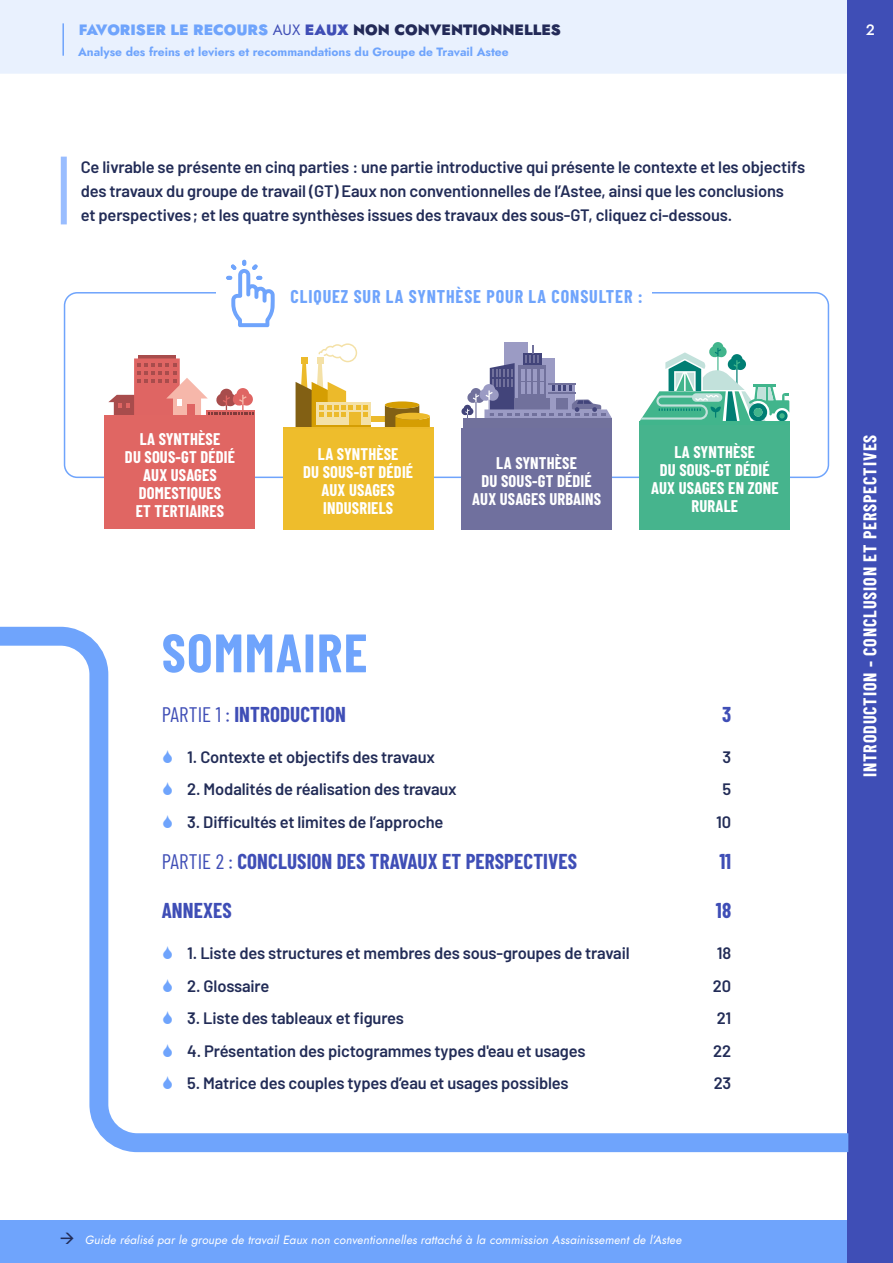
<style>
.page{position:relative;width:893px;height:1263px;background:#fff}
.page>*{position:absolute;margin:0;border:0;box-sizing:border-box;transform-origin:0 0}
.t1{font:700 54px "Barlow Condensed";letter-spacing:.025em;color:#6fa4fc}
.t2{font:700 21px "Barlow Condensed";letter-spacing:.005em;color:#3f4eb6}
.t3{font:700 18px "Barlow Condensed";letter-spacing:.05em;color:#fff}
.t4{font:700 18px "Barlow Condensed";letter-spacing:.05em;color:#6fa4fc}
.t5{font:600 16.5px/24px "Barlow";letter-spacing:-.01em;color:#222c57}
.t6{font:700 16.5px/18px "Barlow Condensed";letter-spacing:.01em;color:#fff;text-align:center}
.t7{font:900 15px "Jost";color:#232a58}
.t8{font:500 15px "Jost";color:#fff}
.t9{font:italic 12px "Jost";letter-spacing:.01em;color:#fff}
.t10{font:700 12px "Jost";color:#6fa4fc}
.s1{color:#6fa4fc}
.s2{font-weight:400;color:#3f4eb6}
.s3{color:#3f4eb6}
.s4{font-weight:400}
</style>
<div class="page">
<div style="left:0;top:1220px;width:893px;height:43px;background:#6fa4fc"></div>
<div style="left:0;top:0;width:848px;height:74px;background:#e9f1fe"></div>
<div style="left:848px;top:0;width:45px;height:1263px;background:#3f4eb6"></div>
<hr style="left:62px;top:23px;width:2px;height:33px;background:#6fa4fc">
<div style="left:61px;top:157px;width:6px;height:67px;background:#99bdff"></div>
<svg style="left:226px;top:260px;width:49px;height:67px"></svg>
<svg style="left:0;top:617px;width:849px;height:544px"></svg>
<hr style="left:138px;top:355px;width:37px;height:4px;background:#a84c4c">
<div style="left:207px;top:410px;width:48px;height:7px;background:#df6563"></div>
<svg style="left:108px;top:358px;width:146px;height:57px"></svg>
<div style="left:105px;top:415px;width:150px;height:114px;background:#e06663"></div>
<div style="left:505px;top:342px;width:23px;height:72px;background:#9b9bc4"></div>
<svg style="left:461px;top:345px;width:151px;height:73px"></svg>
<div style="left:463px;top:418px;width:149px;height:24px;background:#71719c"></div>
<div style="left:461px;top:428px;width:151px;height:101px;background:#70709e"></div>
<svg style="left:639px;top:342px;width:150px;height:83px"></svg>
<div style="left:640px;top:421px;width:150px;height:24px;background:#41b58c"></div>
<div style="left:639px;top:425px;width:151px;height:104px;background:#46b48d"></div>
<div style="left:370px;top:416px;width:16px;height:6px;background:#ecba2b"></div>
<svg style="left:367px;top:403px;width:4px;height:22px"></svg>
<svg style="left:296px;top:343px;width:71px;height:84px"></svg>
<div style="left:349px;top:412px;width:11px;height:14px;background:#ecba2b"></div>
<hr style="left:317px;top:425px;width:54px;height:3px;background:#d59e03">
<div style="left:385px;top:401px;width:34px;height:7px;background:#d59e03;border-radius:50%"></div>
<svg style="left:385px;top:405px;width:45px;height:22px"></svg>
<div style="left:395px;top:413px;width:35px;height:7px;background:#ecba2b;border-radius:50%"></div>
<div style="left:283px;top:427px;width:151px;height:24px;background:#ecba2b"></div>
<div style="left:283px;top:429px;width:150px;height:100px;background:#eebd2c"></div>
<svg style="left:163px;top:750px;width:9px;height:13px"></svg>
<svg style="left:163px;top:782px;width:9px;height:13px"></svg>
<svg style="left:163px;top:815px;width:9px;height:13px"></svg>
<svg style="left:163px;top:946px;width:9px;height:13px"></svg>
<svg style="left:163px;top:979px;width:9px;height:13px"></svg>
<svg style="left:163px;top:1011px;width:9px;height:13px"></svg>
<svg style="left:163px;top:1044px;width:9px;height:13px"></svg>
<svg style="left:163px;top:1076px;width:9px;height:13px"></svg>
<p class="t7" style="left:79px;top:19px;width:484px"><span class="s1">FAVORISER LE RECOURS</span> <span class="s2">AUX</span> <span class="s3">EAUX</span> NON CONVENTIONNELLES</p>
<p class="t8" style="left:866px;top:19px;width:11px">2</p>
<p class="t10" style="left:78px;top:43px;width:432px">Analyse des freins et leviers et recommandations du Groupe de Travail Astee</p>
<p class="t5" style="left:81px;top:154px;width:726px">Ce livrable se présente en cinq parties : une partie introductive qui présente le contexte et les objectifs des travaux du groupe de travail (GT) Eaux non conventionnelles de l’Astee, ainsi que les conclusions<br>et perspectives; et les quatre synthèses issues des travaux des sous-GT, cliquez ci-dessous.</p>
<p class="t6" style="left:125px;top:429px;width:111px">LA SYNTHÈSE<br>DU SOUS-GT DÉDIÉ<br>AUX USAGES<br>DOMESTIQUES<br>ET TERTIAIRES</p>
<p class="t4" style="left:291px;top:283px;width:354px">CLIQUEZ SUR LA SYNTHÈSE POUR LA CONSULTER :</p>
<p class="t6" style="left:303px;top:444px;width:111px">LA SYNTHÈSE<br>DU SOUS-GT DÉDIÉ<br>AUX USAGES<br>INDUSRIELS</p>
<p class="t6" style="left:472px;top:453px;width:130px">LA SYNTHÈSE<br>DU SOUS-GT DÉDIÉ<br>AUX USAGES URBAINS</p>
<p class="t6" style="left:651px;top:443px;width:129px">LA SYNTHÈSE<br>DU SOUS-GT DÉDIÉ<br>AUX USAGES EN ZONE<br>RURALE</p>
<h1 class="t1" style="left:162px;top:614px;width:207px">SOMMAIRE</h1>
<p class="t2" style="left:162px;top:699px;width:186px"><span class="s4">PARTIE 1 :</span> INTRODUCTION</p>
<p class="t2" style="left:722px;top:699px;width:11px">3</p>
<p class="t5" style="left:187px;top:743px;width:249px">1. Contexte et objectifs des travaux</p>
<p class="t5" style="left:722px;top:743px;width:10px">3</p>
<p class="t5" style="left:187px;top:776px;width:271px">2. Modalités de réalisation des travaux</p>
<p class="t5" style="left:722px;top:776px;width:10px">5</p>
<p class="t5" style="left:187px;top:808px;width:258px">3. Difficultés et limites de l’approche</p>
<p class="t5" style="left:716px;top:808px;width:17px">10</p>
<p class="t2" style="left:162px;top:846px;width:417px"><span class="s4">PARTIE 2 :</span> CONCLUSION DES TRAVAUX ET PERSPECTIVES</p>
<p class="t2" style="left:719px;top:846px;width:13px">11</p>
<p class="t2" style="left:162px;top:896px;width:72px">ANNEXES</p>
<p class="t2" style="left:716px;top:896px;width:17px">18</p>
<p class="t5" style="left:187px;top:940px;width:444px">1. Liste des structures et membres des sous-groupes de travail</p>
<p class="t5" style="left:717px;top:940px;width:16px">18</p>
<p class="t5" style="left:187px;top:973px;width:84px">2. Glossaire</p>
<p class="t5" style="left:713px;top:973px;width:20px">20</p>
<p class="t5" style="left:187px;top:1005px;width:218px">3. Liste des tableaux et figures</p>
<p class="t5" style="left:717px;top:1005px;width:16px">21</p>
<p class="t5" style="left:187px;top:1038px;width:400px">4. Présentation des pictogrammes types d'eau et usages</p>
<p class="t5" style="left:713px;top:1038px;width:20px">22</p>
<p class="t5" style="left:187px;top:1070px;width:383px">5. Matrice des couples types d’eau et usages possibles</p>
<p class="t5" style="left:714px;top:1070px;width:19px">23</p>
<p class="t9" style="left:85px;top:1232px;width:598px">Guide réalisé par le groupe de travail Eaux non conventionnelles rattaché à la commission Assainissement de l’Astee</p>
<p class="t3" style="left:857px;top:777px;width:344px;rotate:-90deg">INTRODUCTION - CONCLUSION ET PERSPECTIVES</p>
</div>
